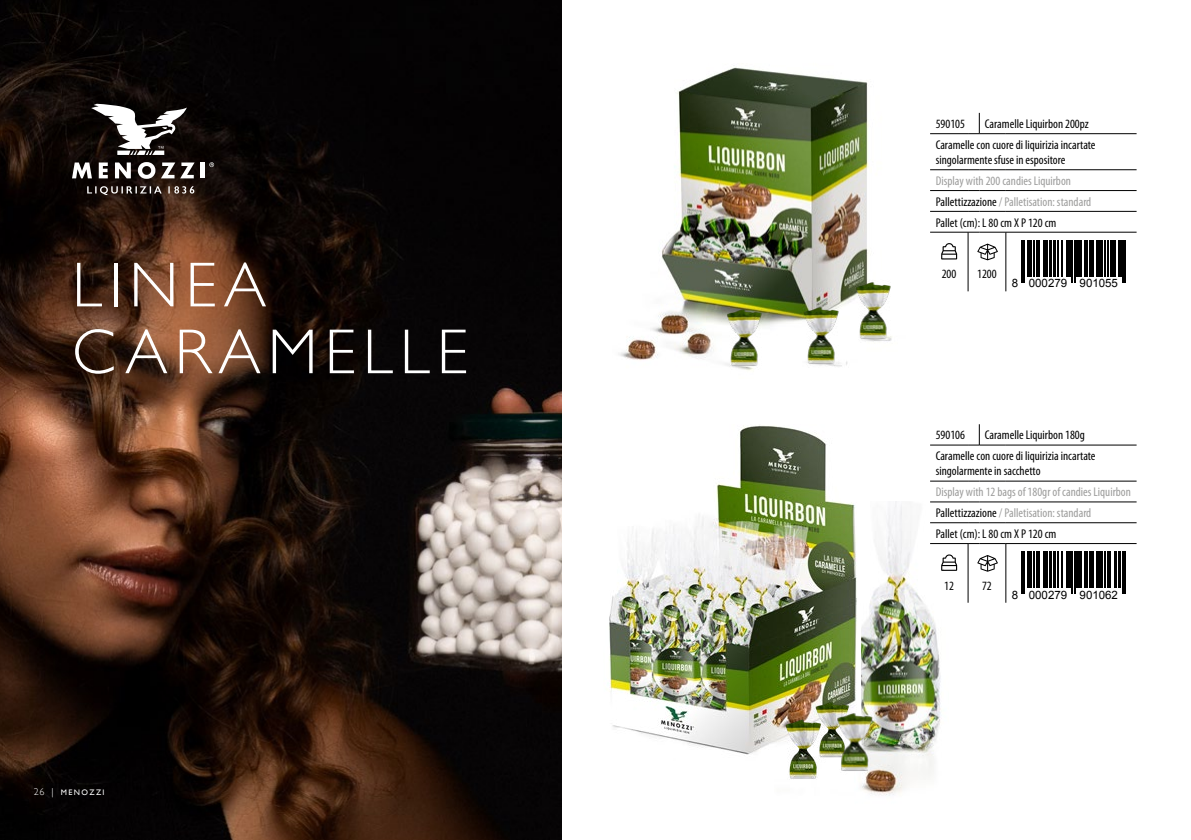
<style>
.page{position:relative;width:1191px;height:840px;background:#fff}
.page>*{position:absolute;margin:0;border:0;box-sizing:border-box;transform-origin:0 0}
.t1{font:300 63.8px/66.8px "Gill Sans";letter-spacing:.11em;color:#fff}
.t2{font:condensed 12.6px/20.8px "Myriad Pro";color:#000}
.t3{font:condensed 12.6px/20.8px "Myriad Pro";color:#9d9d9c}
.t4{font:11.6px "Arial";color:#000}
.t5{font:8px "Gill Sans";letter-spacing:.175em;color:#fff}
.s1{font-weight:300;font-size:10px}
.s2{color:#000}
</style>
<div class="page">
<img style="left:0;top:0;width:561px;height:839px">
<img style="left:619px;top:67px;width:344px;height:293px">
<img style="left:713px;top:298px;width:62px;height:72px">
<img style="left:790px;top:296px;width:62px;height:71px">
<img style="left:842px;top:271px;width:62px;height:78px">
<img style="left:861px;top:501px;width:87px;height:295px">
<img style="left:609px;top:425px;width:248px;height:330px">
<img style="left:771px;top:708px;width:47px;height:71px">
<img style="left:802px;top:690px;width:60px;height:76px">
<img style="left:823px;top:702px;width:63px;height:78px">
<svg style="left:72px;top:162px;width:20px;height:16px"></svg>
<svg style="left:99px;top:162px;width:9px;height:16px"></svg>
<svg style="left:115px;top:162px;width:16px;height:16px"></svg>
<svg style="left:138px;top:162px;width:17px;height:17px"></svg>
<svg style="left:161px;top:162px;width:34px;height:16px"></svg>
<hr style="left:201px;top:162px;width:4px;height:16px;background:#fff">
<svg style="left:209px;top:162px;width:5px;height:5px"></svg>
<svg style="left:91px;top:104px;width:96px;height:51px"></svg>
<svg style="left:87px;top:186px;width:107px;height:9px"></svg>
<hr style="left:930px;top:133px;width:38px;height:1px;background:#000">
<svg style="left:968px;top:113px;width:37px;height:21px"></svg>
<hr style="left:1005px;top:133px;width:131px;height:1px;background:#000">
<hr style="left:930px;top:169px;width:38px;height:1px;background:#000">
<svg style="left:968px;top:169px;width:37px;height:1px"></svg>
<hr style="left:1005px;top:169px;width:131px;height:1px;background:#000">
<hr style="left:930px;top:190px;width:38px;height:1px;background:#000">
<svg style="left:968px;top:190px;width:37px;height:1px"></svg>
<hr style="left:1005px;top:190px;width:131px;height:1px;background:#000">
<hr style="left:930px;top:211px;width:38px;height:1px;background:#000">
<svg style="left:968px;top:211px;width:37px;height:1px"></svg>
<hr style="left:1005px;top:211px;width:131px;height:1px;background:#000">
<hr style="left:930px;top:232px;width:38px;height:1px;background:#000">
<hr style="left:967px;top:232px;width:1px;height:59px;background:#000">
<svg style="left:968px;top:232px;width:37px;height:1px"></svg>
<hr style="left:1005px;top:232px;width:131px;height:1px;background:#000">
<hr style="left:1005px;top:232px;width:1px;height:59px;background:#000">
<svg style="left:941px;top:243px;width:16px;height:16px"></svg>
<svg style="left:977px;top:243px;width:21px;height:17px"></svg>
<svg style="left:1021px;top:240px;width:105px;height:43px"></svg>
<hr style="left:1021px;top:240px;width:1px;height:42px;background:#000">
<hr style="left:1023px;top:240px;width:1px;height:42px;background:#000">
<hr style="left:1027px;top:240px;width:2px;height:37px;background:#000">
<hr style="left:1031px;top:240px;width:1px;height:37px;background:#000">
<hr style="left:1033px;top:240px;width:1px;height:37px;background:#000">
<hr style="left:1036px;top:240px;width:3px;height:37px;background:#000">
<hr style="left:1043px;top:240px;width:2px;height:37px;background:#000">
<hr style="left:1046px;top:240px;width:1px;height:37px;background:#000">
<hr style="left:1049px;top:240px;width:3px;height:37px;background:#000">
<hr style="left:1053px;top:240px;width:2px;height:37px;background:#000">
<hr style="left:1057px;top:240px;width:1px;height:37px;background:#000">
<hr style="left:1062px;top:240px;width:1px;height:37px;background:#000">
<hr style="left:1066px;top:240px;width:1px;height:37px;background:#000">
<hr style="left:1068px;top:240px;width:2px;height:37px;background:#000">
<hr style="left:1071px;top:240px;width:1px;height:42px;background:#000">
<hr style="left:1074px;top:240px;width:1px;height:42px;background:#000">
<hr style="left:1076px;top:240px;width:3px;height:37px;background:#000">
<hr style="left:1080px;top:240px;width:1px;height:37px;background:#000">
<hr style="left:1084px;top:240px;width:3px;height:37px;background:#000">
<hr style="left:1089px;top:240px;width:1px;height:37px;background:#000">
<hr style="left:1091px;top:240px;width:3px;height:37px;background:#000">
<hr style="left:1096px;top:240px;width:2px;height:37px;background:#000">
<hr style="left:1099px;top:240px;width:3px;height:37px;background:#000">
<hr style="left:1104px;top:240px;width:2px;height:37px;background:#000">
<hr style="left:1107px;top:240px;width:1px;height:37px;background:#000">
<hr style="left:1110px;top:240px;width:3px;height:37px;background:#000">
<hr style="left:1114px;top:240px;width:2px;height:37px;background:#000">
<hr style="left:1118px;top:240px;width:3px;height:37px;background:#000">
<hr style="left:1122px;top:240px;width:1px;height:42px;background:#000">
<hr style="left:1124px;top:240px;width:1px;height:42px;background:#000">
<hr style="left:930px;top:444px;width:38px;height:1px;background:#000">
<svg style="left:968px;top:424px;width:37px;height:21px"></svg>
<hr style="left:1005px;top:444px;width:131px;height:1px;background:#000">
<hr style="left:930px;top:480px;width:38px;height:1px;background:#000">
<svg style="left:968px;top:480px;width:37px;height:1px"></svg>
<hr style="left:1005px;top:480px;width:131px;height:1px;background:#000">
<hr style="left:930px;top:501px;width:38px;height:1px;background:#000">
<svg style="left:968px;top:501px;width:37px;height:1px"></svg>
<hr style="left:1005px;top:501px;width:131px;height:1px;background:#000">
<hr style="left:930px;top:522px;width:38px;height:1px;background:#000">
<svg style="left:968px;top:522px;width:37px;height:1px"></svg>
<hr style="left:1005px;top:522px;width:131px;height:1px;background:#000">
<hr style="left:930px;top:543px;width:38px;height:1px;background:#000">
<hr style="left:967px;top:543px;width:1px;height:59px;background:#000">
<svg style="left:968px;top:543px;width:37px;height:1px"></svg>
<hr style="left:1005px;top:543px;width:131px;height:1px;background:#000">
<hr style="left:1005px;top:543px;width:1px;height:59px;background:#000">
<svg style="left:941px;top:554px;width:16px;height:16px"></svg>
<svg style="left:977px;top:555px;width:21px;height:16px"></svg>
<svg style="left:1021px;top:551px;width:105px;height:43px"></svg>
<hr style="left:1021px;top:551px;width:1px;height:42px;background:#000">
<hr style="left:1023px;top:551px;width:1px;height:42px;background:#000">
<hr style="left:1027px;top:551px;width:2px;height:37px;background:#000">
<hr style="left:1031px;top:551px;width:1px;height:37px;background:#000">
<hr style="left:1033px;top:551px;width:1px;height:37px;background:#000">
<hr style="left:1036px;top:551px;width:3px;height:37px;background:#000">
<hr style="left:1043px;top:551px;width:2px;height:37px;background:#000">
<hr style="left:1046px;top:551px;width:1px;height:37px;background:#000">
<hr style="left:1049px;top:551px;width:3px;height:37px;background:#000">
<hr style="left:1053px;top:551px;width:2px;height:37px;background:#000">
<hr style="left:1057px;top:551px;width:1px;height:37px;background:#000">
<hr style="left:1062px;top:551px;width:1px;height:37px;background:#000">
<hr style="left:1066px;top:551px;width:1px;height:37px;background:#000">
<hr style="left:1068px;top:551px;width:2px;height:37px;background:#000">
<hr style="left:1071px;top:551px;width:1px;height:42px;background:#000">
<hr style="left:1074px;top:551px;width:1px;height:42px;background:#000">
<hr style="left:1076px;top:551px;width:3px;height:37px;background:#000">
<hr style="left:1080px;top:551px;width:1px;height:37px;background:#000">
<hr style="left:1084px;top:551px;width:3px;height:37px;background:#000">
<hr style="left:1089px;top:551px;width:1px;height:37px;background:#000">
<hr style="left:1091px;top:551px;width:3px;height:37px;background:#000">
<hr style="left:1096px;top:551px;width:2px;height:37px;background:#000">
<hr style="left:1099px;top:551px;width:3px;height:37px;background:#000">
<hr style="left:1104px;top:551px;width:2px;height:37px;background:#000">
<hr style="left:1107px;top:551px;width:1px;height:37px;background:#000">
<hr style="left:1109px;top:551px;width:1px;height:37px;background:#000">
<hr style="left:1114px;top:551px;width:3px;height:37px;background:#000">
<hr style="left:1118px;top:551px;width:2px;height:37px;background:#000">
<hr style="left:1122px;top:551px;width:1px;height:42px;background:#000">
<hr style="left:1124px;top:551px;width:1px;height:42px;background:#000">
<h1 class="t1" style="left:72px;top:249px;width:397px">LINEA<br>CARAMELLE</h1>
<p class="t5" style="left:34px;top:786px;width:72px"><span class="s1">26 |</span> MENOZZI</p>
<p class="t2" style="left:935px;top:113px;width:161px;text-indent:49px">Caramelle Liquirbon 200pz<br>Caramelle con cuore di liquirizia incartate</p>
<p class="t2" style="left:935px;top:149px;width:131px">singolarmente sfuse in espositore</p>
<p class="t3" style="left:935px;top:170px;width:157px">Display with 200 candies Liquirbon<br><span class="s2">Pallettizzazione</span> / Palletisation: standard<br><span class="s2">Pallet (cm): L 80 cm X P 120 cm</span></p>
<p class="t2" style="left:935px;top:113px;width:31px">590105</p>
<p class="t2" style="left:941px;top:263px;width:16px">200</p>
<p class="t2" style="left:977px;top:263px;width:21px">1200</p>
<p class="t4" style="left:1011px;top:275px;width:108px">8 000279 901055</p>
<p class="t2" style="left:935px;top:424px;width:161px;text-indent:49px">Caramelle Liquirbon 180g<br>Caramelle con cuore di liquirizia incartate</p>
<p class="t2" style="left:935px;top:460px;width:106px">singolarmente in sacchetto</p>
<p class="t3" style="left:935px;top:481px;width:197px">Display with 12 bags of 180gr of candies Liquirbon<br><span class="s2">Pallettizzazione</span> / Palletisation: standard<br><span class="s2">Pallet (cm): L 80 cm X P 120 cm</span></p>
<p class="t2" style="left:935px;top:424px;width:31px">590106</p>
<p class="t2" style="left:944px;top:574px;width:11px">12</p>
<p class="t2" style="left:982px;top:574px;width:11px">72</p>
<p class="t4" style="left:1011px;top:586px;width:108px">8 000279 901062</p>
</div>
